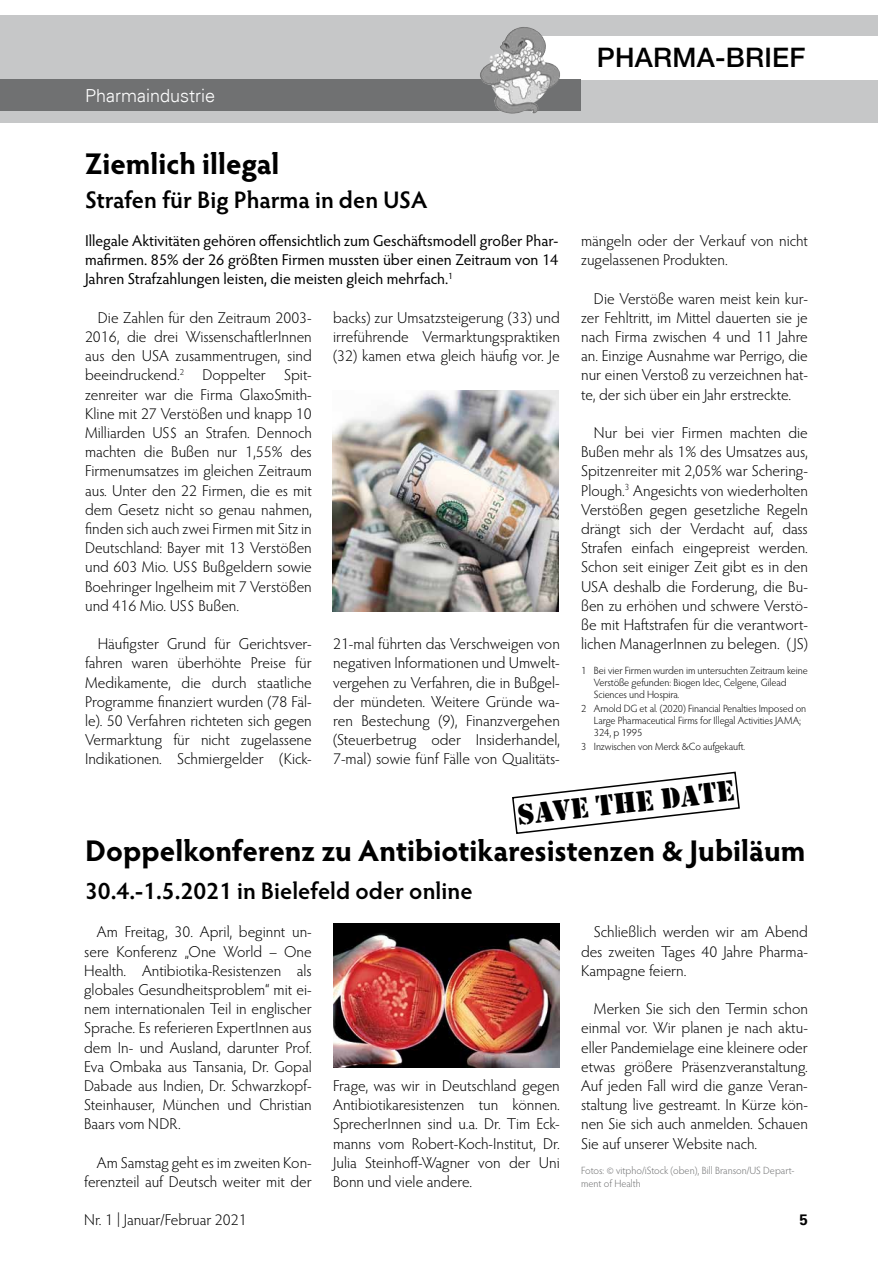
<style>
.page{position:relative;width:893px;height:1263px;background:#fff}
.page>*{position:absolute;margin:0;border:0;box-sizing:border-box;transform-origin:0 0}
.t1{font:700 30px "Hypatia Sans Pro";color:#000}
.t2{font:30px "Stencil";color:#000}
.t3{font:500 27px "Helvetica Neue LT";letter-spacing:.01em;color:#000}
.t4{font:600 24px "Hypatia Sans Pro";color:#000}
.t5{font:300 18px "Univers";color:#fff}
.t6{font:300 15.75px/19.2px "Hypatia Sans Pro";color:#000;text-align:justify}
.t7{font:15.75px/19.2px "Hypatia Sans Pro";letter-spacing:-.005em;color:#000;text-align:justify}
.t8{font:15.75px "Hypatia Sans Pro Light 3";color:#000}
.t9{font:700 15px "Univers";color:#000}
.t10{font:300 10.5px/12px "Hypatia Sans Pro";letter-spacing:-.01em;color:#000}
.t11{font:300 10.5px/12.6px "Hypatia Sans Pro";color:#707172}
</style>
<div class="page">
<div style="left:0;top:15px;width:878px;height:108px;background:#c6c7c8"></div>
<div style="left:519px;top:36px;width:369px;height:43px;background:#fff"></div>
<div style="left:0;top:79px;width:581px;height:32px;background:#707172"></div>
<img style="left:491px;top:27px;width:31px;height:34px">
<img style="left:333px;top:390px;width:225px;height:221px">
<svg style="left:512px;top:771px;width:228px;height:63px"></svg>
<img style="left:333px;top:924px;width:226px;height:143px">
<p class="t5" style="left:85px;top:85px;width:132px">Pharmaindustrie</p>
<h1 class="t1" style="left:85px;top:142px;width:196px">Ziemlich illegal</h1>
<h3 class="t4" style="left:85px;top:183px;width:344px">Strafen für Big Pharma in den USA</h3>
<p class="t7" style="left:85px;top:231px;width:475px">Illegale Aktivitäten gehören offensichtlich zum Geschäftsmodell großer Phar&shy;mafirmen. 85% der 26 größten Firmen mussten über einen Zeitraum von 14<br>Jahren Strafzahlungen leisten, die meisten gleich mehrfach.<sup>1</sup></p>
<p class="t6" style="left:85px;top:307px;width:228px;text-indent:13px">Die Zahlen für den Zeitraum 2003- 2016, die drei WissenschaftlerInnen aus den USA zusammentrugen, sind beeindruckend.<sup>2</sup> Doppelter Spit&shy;zenreiter war die Firma GlaxoSmith-Kline mit 27 Verstößen und knapp 10<br>Milliarden US$ an Strafen. Dennoch machten die Bußen nur 1,55% des Firmenumsatzes im gleichen Zeitraum aus. Unter den 22 Firmen, die es mit dem Gesetz nicht so genau nahmen, finden sich auch zwei Firmen mit Sitz in Deutschland: Bayer mit 13 Verstößen und 603 Mio. US$ Bußgeldern sowie Boehringer Ingelheim mit 7 Verstößen und 416 Mio. US$ Bußen.</p>
<p class="t6" style="left:85px;top:634px;width:228px;text-indent:13px">Häufigster Grund für Gerichtsver&shy;fahren waren überhöhte Preise für Medikamente, die durch staatliche Programme finanziert wurden (78 Fäl&shy;le). 50 Verfahren richteten sich gegen Vermarktung für nicht zugelassene Indikationen. Schmiergelder (Kick-</p>
<p class="t6" style="left:333px;top:307px;width:228px">backs) zur Umsatzsteigerung (33) und irreführende Vermarktungspraktiken (32) kamen etwa gleich häufig vor. Je</p>
<p class="t6" style="left:333px;top:634px;width:228px">21-mal führten das Verschweigen von negativen Informationen und Umwelt&shy;vergehen zu Verfahren, die in Bußgel&shy;der mündeten. Weitere Gründe wa&shy;ren Bestechung (9), Finanzvergehen (Steuerbetrug oder Insiderhandel, 7-mal) sowie fünf Fälle von Qualitäts-</p>
<h2 class="t3" style="left:597px;top:42px;width:210px">PHARMA-BRIEF</h2>
<p class="t6" style="left:581px;top:231px;width:228px">mängeln oder der Verkauf von nicht zugelassenen Produkten.</p>
<p class="t6" style="left:581px;top:288px;width:228px;text-indent:13px">Die Verstöße waren meist kein kur&shy;zer Fehltritt, im Mittel dauerten sie je nach Firma zwischen 4 und 11 Jahre an. Einzige Ausnahme war Perrigo, die nur einen Verstoß zu verzeichnen hat&shy;te, der sich über ein Jahr erstreckte.</p>
<p class="t6" style="left:581px;top:423px;width:228px;text-indent:13px">Nur bei vier Firmen machten die Bußen mehr als 1% des Umsatzes aus, Spitzenreiter mit 2,05% war Schering-Plough.<sup>3</sup> Angesichts von wiederholten Verstößen gegen gesetzliche Regeln drängt sich der Verdacht auf, dass Strafen einfach eingepreist werden.<br>Schon seit einiger Zeit gibt es in den USA deshalb die Forderung, die Bu&shy;ßen zu erhöhen und schwere Verstö&shy;ße mit Haftstrafen für die verantwort&shy;lichen ManagerInnen zu belegen. ( JS)</p>
<p class="t10" style="left:594px;top:664px;width:216px;text-indent:-13px">1 Bei vier Firmen wurden im untersuchten Zeitraum keine<br>Verstöße gefunden: Biogen Idec, Celgene, Gilead<br>Sciences und Hospira.</p>
<p class="t10" style="left:594px;top:702px;width:214px;text-indent:-13px">2 Arnold DG et al. (2020) Financial Penalties Imposed on<br>Large Pharmaceutical Firms for Illegal Activities JAMA;<br>324, p 1995</p>
<p class="t10" style="left:581px;top:740px;width:166px">3 Inzwischen von Merck &amp;Co aufgekauft.</p>
<h1 class="t2" style="left:516px;top:799px;width:219px;rotate:-7deg">saVe the date</h1>
<h1 class="t1" style="left:85px;top:829px;width:722px">Doppelkonferenz zu Antibiotikaresistenzen &amp; Jubiläum</h1>
<h3 class="t4" style="left:85px;top:874px;width:389px">30.4.-1.5.2021 in Bielefeld oder online</h3>
<p class="t6" style="left:84px;top:922px;width:229px;text-indent:13px">Am Freitag, 30. April, beginnt un&shy;sere Konferenz „One World – One Health. Antibiotika-Resistenzen als globales Gesundheitsproblem“ mit ei&shy;nem internationalen Teil in englischer Sprache. Es referieren ExpertInnen aus dem In- und Ausland, darunter Prof.<br>Eva Ombaka aus Tansania, Dr. Gopal Dabade aus Indien, Dr. Schwarzkopf-Steinhauser, München und Christian Baars vom NDR.</p>
<p class="t6" style="left:84px;top:1152px;width:229px;text-align:right">Am Samstag geht es im zweiten Kon&shy;ferenzteil auf Deutsch weiter mit der</p>
<p class="t6" style="left:581px;top:922px;width:228px;text-indent:13px">Schließlich werden wir am Abend des zweiten Tages 40 Jahre Pharma-Kampagne feiern.</p>
<p class="t6" style="left:581px;top:999px;width:228px;text-indent:13px">Merken Sie sich den Termin schon einmal vor. Wir planen je nach aktu&shy;eller Pandemielage eine kleinere oder etwas größere Präsenzveranstaltung.<br>Auf jeden Fall wird die ganze Veran&shy;staltung live gestreamt. In Kürze kön&shy;nen Sie sich auch anmelden. Schauen Sie auf unserer Website nach.</p>
<p class="t11" style="left:581px;top:1164px;width:215px">Fotos: © vitpho/iStock (oben), Bill Branson/US Depart&shy;ment of Health</p>
<p class="t6" style="left:333px;top:1075px;width:228px">Frage, was wir in Deutschland gegen Antibiotikaresistenzen tun können.<br>SprecherInnen sind u.a. Dr. Tim Eck&shy;manns vom Robert-Koch-Institut, Dr.<br>Julia Steinhoff-Wagner von der Uni Bonn und viele andere.</p>
<p class="t8" style="left:84px;top:1210px;width:164px">Nr. 1 | Januar/Februar 2021</p>
<p class="t9" style="left:800px;top:1210px;width:10px">5</p>
</div>
